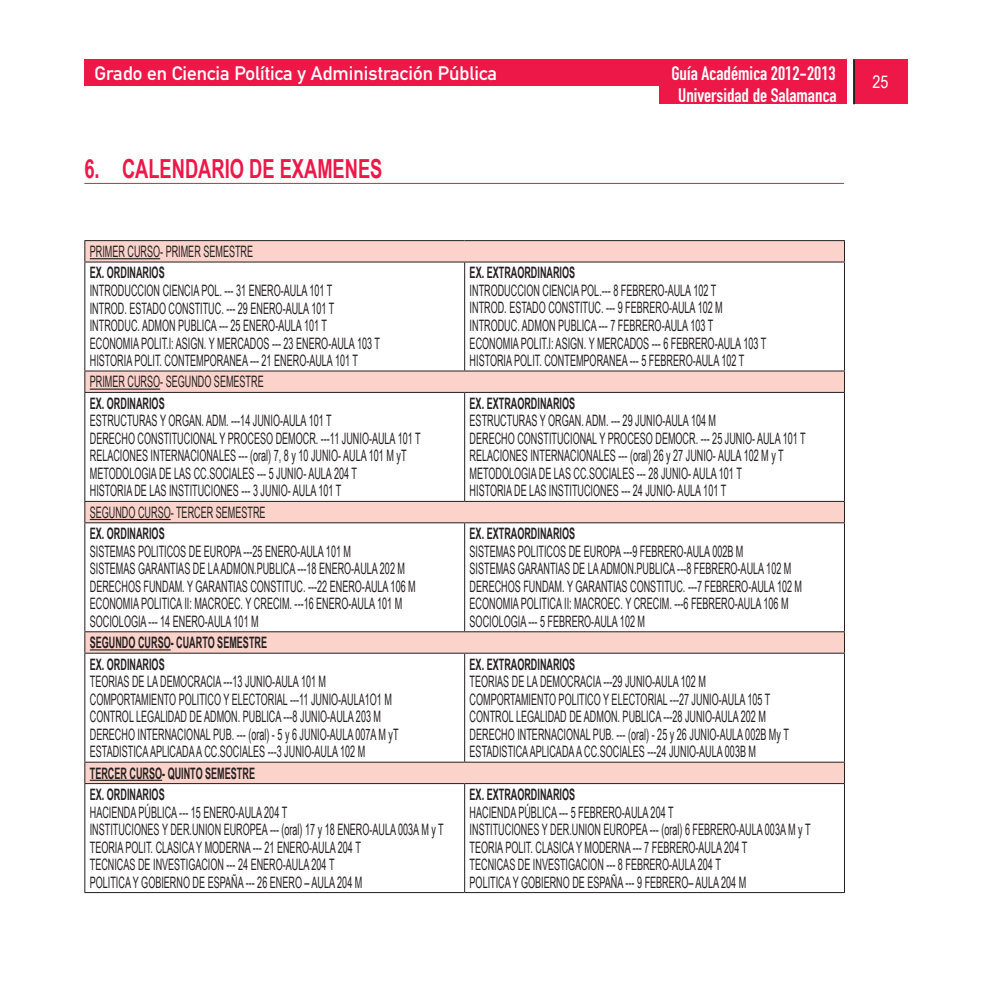
<style>
.page{position:relative;width:993px;height:993px;background:#fff}
.page>*{position:absolute;margin:0;border:0;box-sizing:border-box;transform-origin:0 0}
.t1{font:700 26.25px "Arial Narrow";color:#ed1748;scale:.85 1}
.t2{font:19.25px "DIN Engschrift Alternate";color:#fff}
.t3{font:19.25px "DIN Mittelschrift";color:#fff}
.t4{font:17.5px "Arial Narrow";color:#fff}
.t5{font:15.75px/17.5px "Arial Narrow";color:#231f20;scale:.7 1}
.t6{font:700 15.75px/21.3px "Arial Narrow";color:#231f20;scale:.7 1}
</style>
<div class="page">
<div style="left:852px;top:60px;width:55px;height:44px;background:#ed1748"></div>
<hr style="left:852px;top:60px;width:2px;height:44px;background:#231f20">
<div style="left:658px;top:60px;width:187px;height:44px;background:#ed1748"></div>
<div style="left:84px;top:60px;width:761px;height:26px;background:#ed1748"></div>
<hr style="left:84px;top:183px;width:759px;height:1px;background:#ed1748">
<svg style="left:85px;top:241px;width:758px;height:541px"></svg>
<hr style="left:84px;top:240px;width:380px;height:1px;background:#231f20">
<svg style="left:84px;top:241px;width:1px;height:20px"></svg>
<hr style="left:464px;top:240px;width:380px;height:1px;background:#231f20">
<svg style="left:843px;top:241px;width:1px;height:20px"></svg>
<hr style="left:84px;top:261px;width:380px;height:1px;background:#231f20">
<hr style="left:84px;top:262px;width:1px;height:108px;background:#231f20">
<hr style="left:464px;top:261px;width:380px;height:1px;background:#231f20">
<hr style="left:464px;top:262px;width:1px;height:108px;background:#231f20">
<hr style="left:843px;top:262px;width:1px;height:108px;background:#231f20">
<hr style="left:84px;top:370px;width:380px;height:1px;background:#231f20">
<svg style="left:84px;top:371px;width:1px;height:21px"></svg>
<hr style="left:464px;top:370px;width:380px;height:1px;background:#231f20">
<svg style="left:843px;top:371px;width:1px;height:21px"></svg>
<hr style="left:84px;top:392px;width:380px;height:1px;background:#231f20">
<hr style="left:84px;top:393px;width:1px;height:108px;background:#231f20">
<hr style="left:464px;top:392px;width:380px;height:1px;background:#231f20">
<hr style="left:464px;top:393px;width:1px;height:108px;background:#231f20">
<hr style="left:843px;top:393px;width:1px;height:108px;background:#231f20">
<hr style="left:84px;top:501px;width:380px;height:1px;background:#231f20">
<svg style="left:84px;top:501px;width:1px;height:21px"></svg>
<hr style="left:464px;top:501px;width:380px;height:1px;background:#231f20">
<svg style="left:843px;top:501px;width:1px;height:21px"></svg>
<hr style="left:84px;top:522px;width:380px;height:1px;background:#231f20">
<hr style="left:84px;top:523px;width:1px;height:108px;background:#231f20">
<hr style="left:464px;top:522px;width:380px;height:1px;background:#231f20">
<hr style="left:464px;top:523px;width:1px;height:108px;background:#231f20">
<hr style="left:843px;top:523px;width:1px;height:108px;background:#231f20">
<hr style="left:84px;top:631px;width:380px;height:1px;background:#231f20">
<svg style="left:84px;top:632px;width:1px;height:20px"></svg>
<hr style="left:464px;top:631px;width:380px;height:1px;background:#231f20">
<svg style="left:843px;top:632px;width:1px;height:20px"></svg>
<hr style="left:84px;top:652px;width:380px;height:1px;background:#231f20">
<hr style="left:84px;top:653px;width:1px;height:108px;background:#231f20">
<hr style="left:464px;top:652px;width:380px;height:1px;background:#231f20">
<hr style="left:464px;top:653px;width:1px;height:108px;background:#231f20">
<hr style="left:843px;top:653px;width:1px;height:108px;background:#231f20">
<hr style="left:84px;top:761px;width:380px;height:1px;background:#231f20">
<svg style="left:84px;top:762px;width:1px;height:20px"></svg>
<hr style="left:464px;top:761px;width:380px;height:1px;background:#231f20">
<svg style="left:843px;top:762px;width:1px;height:20px"></svg>
<hr style="left:84px;top:782px;width:380px;height:1px;background:#231f20">
<hr style="left:84px;top:783px;width:1px;height:108px;background:#231f20">
<hr style="left:464px;top:782px;width:380px;height:1px;background:#231f20">
<hr style="left:464px;top:783px;width:1px;height:108px;background:#231f20">
<hr style="left:843px;top:783px;width:1px;height:108px;background:#231f20">
<hr style="left:84px;top:891px;width:380px;height:1px;background:#231f20">
<hr style="left:464px;top:891px;width:380px;height:1px;background:#231f20">
<hr style="left:90px;top:258px;width:70px;height:1px;background:#231f20">
<hr style="left:90px;top:388px;width:70px;height:1px;background:#231f20">
<hr style="left:90px;top:518px;width:81px;height:2px;background:#231f20">
<hr style="left:90px;top:649px;width:81px;height:1px;background:#231f20">
<hr style="left:90px;top:779px;width:72px;height:1px;background:#231f20">
<p class="t3" style="left:94px;top:62px;width:404px">Grado en Ciencia Política y Administración Pública</p>
<p class="t2" style="left:671px;top:62px;width:166px">Guía Académica 2012-2013</p>
<h1 class="t1" style="left:84px;top:149px;width:352px">6. CALENDARIO DE EXAMENES</h1>
<p class="t2" style="left:678px;top:84px;width:160px">Universidad de Salamanca</p>
<p class="t5" style="left:90px;top:242px;width:235px">PRIMER CURSO‑ PRIMER SEMESTRE</p>
<p class="t6" style="left:90px;top:261px;width:108px">EX. ORDINARIOS</p>
<p class="t5" style="left:90px;top:281px;width:416px">INTRODUCCION CIENCIA POL. ‑‑‑ 31 ENERO‑AULA 101 T<br>INTROD. ESTADO CONSTITUC. ‑‑‑ 29 ENERO‑AULA 101 T INTRODUC. ADMON PUBLICA ‑‑‑ 25 ENERO‑AULA 101 T ECONOMIA POLIT.I: ASIGN. Y MERCADOS ‑‑‑ 23 ENERO‑AULA 103 T HISTORIA POLIT. CONTEMPORANEA ‑‑‑ 21 ENERO‑AULA 101 T</p>
<p class="t5" style="left:90px;top:372px;width:250px">PRIMER CURSO‑ SEGUNDO SEMESTRE</p>
<p class="t6" style="left:90px;top:392px;width:108px">EX. ORDINARIOS</p>
<p class="t5" style="left:90px;top:411px;width:474px">ESTRUCTURAS Y ORGAN. ADM. ‑‑‑14 JUNIO‑AULA 101 T<br>DERECHO CONSTITUCIONAL Y PROCESO DEMOCR. ‑‑‑11 JUNIO‑AULA 101 T RELACIONES INTERNACIONALES ‑‑‑ (oral) 7, 8 y 10 JUNIO‑ AULA 101 M yT METODOLOGIA DE LAS CC.SOCIALES ‑‑‑ 5 JUNIO‑ AULA 204 T<br>HISTORIA DE LAS INSTITUCIONES ‑‑‑ 3 JUNIO‑ AULA 101 T</p>
<p class="t5" style="left:90px;top:503px;width:252px">SEGUNDO CURSO‑ TERCER SEMESTRE</p>
<p class="t6" style="left:90px;top:522px;width:108px">EX. ORDINARIOS</p>
<p class="t5" style="left:90px;top:541px;width:467px">SISTEMAS POLITICOS DE EUROPA ‑‑‑25 ENERO‑AULA 101 M<br>SISTEMAS GARANTIAS DE LA ADMON.PUBLICA ‑‑‑18 ENERO‑AULA 202 M DERECHOS FUNDAM. Y GARANTIAS CONSTITUC. ‑‑‑22 ENERO‑AULA 106 M ECONOMIA POLITICA II: MACROEC. Y CRECIM. ‑‑‑16 ENERO‑AULA 101 M SOCIOLOGIA ‑‑‑ 14 ENERO‑AULA 101 M</p>
<p class="t6" style="left:90px;top:631px;width:255px">SEGUNDO CURSO- CUARTO SEMESTRE<br>EX. ORDINARIOS</p>
<p class="t5" style="left:90px;top:672px;width:442px">TEORIAS DE LA DEMOCRACIA ‑‑‑13 JUNIO‑AULA 101 M COMPORTAMIENTO POLITICO Y ELECTORIAL ‑‑‑11 JUNIO‑AULA1O1 M CONTROL LEGALIDAD DE ADMON. PUBLICA ‑‑‑8 JUNIO‑AULA 203 M DERECHO INTERNACIONAL PUB. ‑‑‑ (oral) ‑ 5 y 6 JUNIO‑AULA 007A M yT ESTADISTICA APLICADA A CC.SOCIALES ‑‑‑3 JUNIO‑AULA 102 M</p>
<p class="t6" style="left:90px;top:761px;width:237px">TERCER CURSO- QUINTO SEMESTRE<br>EX. ORDINARIOS</p>
<p class="t5" style="left:90px;top:802px;width:507px">HACIENDA PÚBLICA --- 15 ENERO-AULA 204 T<br>INSTITUCIONES Y DER.UNION EUROPEA --- (oral) 17 y 18 ENERO-AULA 003A M y T TEORIA POLIT. CLASICA Y MODERNA --- 21 ENERO-AULA 204 T<br>TECNICAS DE INVESTIGACION --- 24 ENERO-AULA 204 T<br>POLITICA Y GOBIERNO DE ESPAÑA --- 26 ENERO – AULA 204 M</p>
<p class="t6" style="left:469px;top:261px;width:152px">EX. EXTRAORDINARIOS</p>
<p class="t5" style="left:469px;top:281px;width:425px">INTRODUCCION CIENCIA POL.‑‑‑ 8 FEBRERO‑AULA 102 T<br>INTROD. ESTADO CONSTITUC. ‑‑‑ 9 FEBRERO‑AULA 102 M INTRODUC. ADMON PUBLICA ‑‑‑ 7 FEBRERO‑AULA 103 T ECONOMIA POLIT.I: ASIGN. Y MERCADOS ‑‑‑ 6 FEBRERO‑AULA 103 T HISTORIA POLIT. CONTEMPORANEA ‑‑‑ 5 FEBRERO‑AULA 102 T</p>
<p class="t6" style="left:469px;top:392px;width:152px">EX. EXTRAORDINARIOS</p>
<p class="t5" style="left:469px;top:411px;width:481px">ESTRUCTURAS Y ORGAN. ADM. ‑‑‑ 29 JUNIO‑AULA 104 M<br>DERECHO CONSTITUCIONAL Y PROCESO DEMOCR. ‑‑‑ 25 JUNIO‑ AULA 101 T RELACIONES INTERNACIONALES ‑‑‑ (oral) 26 y 27 JUNIO‑ AULA 102 M y T METODOLOGIA DE LAS CC.SOCIALES ‑‑‑ 28 JUNIO‑ AULA 101 T<br>HISTORIA DE LAS INSTITUCIONES ‑‑‑ 24 JUNIO‑ AULA 101 T</p>
<p class="t6" style="left:469px;top:522px;width:152px">EX. EXTRAORDINARIOS</p>
<p class="t5" style="left:469px;top:541px;width:476px">SISTEMAS POLITICOS DE EUROPA ‑‑‑9 FEBRERO‑AULA 002B M<br>SISTEMAS GARANTIAS DE LA ADMON.PUBLICA ‑‑‑8 FEBRERO‑AULA 102 M DERECHOS FUNDAM. Y GARANTIAS CONSTITUC. ‑‑‑7 FEBRERO‑AULA 102 M ECONOMIA POLITICA II: MACROEC. Y CRECIM. ‑‑‑6 FEBRERO‑AULA 106 M SOCIOLOGIA ‑‑‑ 5 FEBRERO‑AULA 102 M</p>
<p class="t6" style="left:469px;top:652px;width:152px">EX. EXTRAORDINARIOS</p>
<p class="t5" style="left:469px;top:672px;width:457px">TEORIAS DE LA DEMOCRACIA ‑‑‑29 JUNIO‑AULA 102 M COMPORTAMIENTO POLITICO Y ELECTORIAL ‑‑‑27 JUNIO‑AULA 105 T CONTROL LEGALIDAD DE ADMON. PUBLICA ‑‑‑28 JUNIO‑AULA 202 M DERECHO INTERNACIONAL PUB. ‑‑‑ (oral) ‑ 25 y 26 JUNIO‑AULA 002B My T ESTADISTICA APLICADA A CC.SOCIALES ‑‑‑24 JUNIO‑AULA 003B M</p>
<p class="t6" style="left:469px;top:782px;width:152px">EX. EXTRAORDINARIOS</p>
<p class="t5" style="left:469px;top:802px;width:488px">HACIENDA PÚBLICA --- 5 FEBRERO-AULA 204 T<br>INSTITUCIONES Y DER.UNION EUROPEA --- (oral) 6 FEBRERO-AULA 003A M y T TEORIA POLIT. CLASICA Y MODERNA --- 7 FEBRERO-AULA 204 T<br>TECNICAS DE INVESTIGACION --- 8 FEBRERO-AULA 204 T<br>POLITICA Y GOBIERNO DE ESPAÑA --- 9 FEBRERO– AULA 204 M</p>
<p class="t4" style="left:872px;top:69px;width:17px">25</p>
</div>
